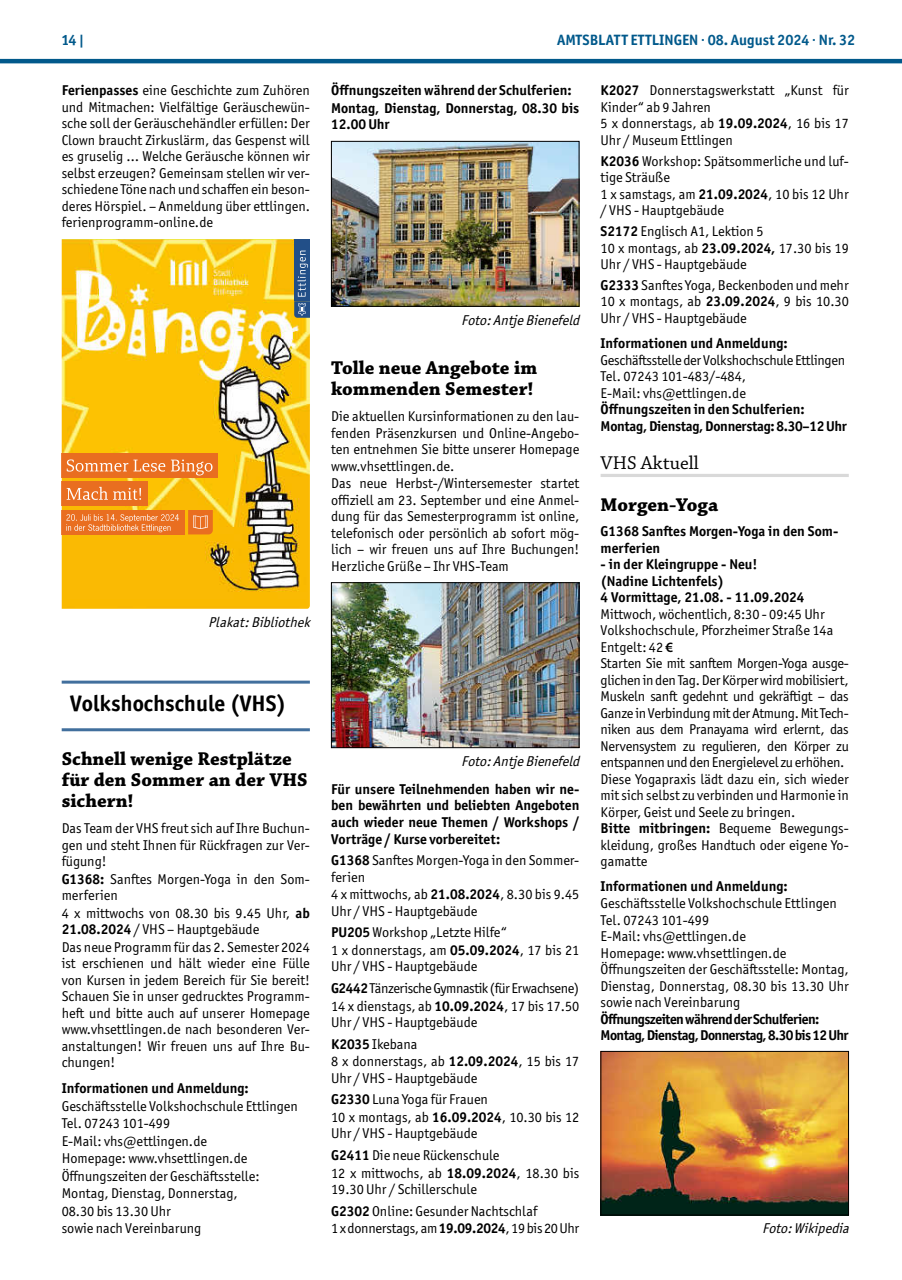
<style>
.page{position:relative;width:902px;height:1280px;background:#fff}
.page>*{position:absolute;margin:0;border:0;box-sizing:border-box;transform-origin:0 0}
.t1{font:700 22.5px "Officina Sans ITC Pro";color:#000}
.t2{font:700 19.5px/21px "Chaparral Pro";color:#000}
.t3{font:19.5px "Chaparral Pro";color:#000}
.t4{font:700 15px "Officina Sans ITC Pro";color:#01598b}
.t5{font:14.25px/16.5px "Officina Sans ITC Pro";color:#000}
.t6{font:700 14.25px/16.5px "Officina Sans ITC Pro";color:#000}
.t7{font:14.25px/16.5px "Officina Sans ITC Pro";letter-spacing:-.02em;color:#000}
.t8{font:700 14.25px/16.5px "Officina Sans ITC Pro";letter-spacing:-.04em;color:#000}
.t9{font:italic 14.25px "Officina Sans ITC Pro";color:#000}
.s1{font-weight:700}
.s2{font-family:"Myriad Pro";font-weight:600}
</style>
<div class="page">
<hr style="left:0;top:59px;width:901px;height:4px;background:#01598b">
<hr style="left:62px;top:681px;width:248px;height:3px;background:#416f9d">
<hr style="left:62px;top:728px;width:248px;height:3px;background:#416f9d">
<svg style="left:62px;top:239px;width:248px;height:370px;background:#ecb933"></svg>
<img style="left:333px;top:143px;width:244px;height:162px">
<div style="left:331px;top:141px;width:248px;height:166px;border:1px solid #000"></div>
<img style="left:333px;top:584px;width:244px;height:162px">
<div style="left:331px;top:582px;width:248px;height:166px;border:1px solid #000"></div>
<hr style="left:600px;top:474px;width:248px;height:3px;background:#d9d9d9">
<img style="left:602px;top:1053px;width:244px;height:160px">
<div style="left:600px;top:1051px;width:248px;height:164px;border:1px solid #000"></div>
<p class="t4" style="left:62px;top:31px;width:24px">14 |</p>
<p class="t4" style="left:557px;top:31px;width:299px">AMTSBLATT ETTLINGEN · 08. August 2024 · Nr. 32</p>
<p class="t5" style="left:62px;top:82px;width:250px;text-align:justify"><span class="s1">Ferienpasses</span> eine Geschichte zum Zuhören und Mitmachen: Vielfältige Geräuschewün&shy;sche soll der Geräuschehändler erfüllen: Der Clown braucht Zirkuslärm, das Gespenst will es gruselig … Welche Geräusche können wir selbst erzeugen? Gemeinsam stellen wir ver&shy;schiedene Töne nach und schaffen ein beson&shy;deres Hörspiel. – Anmeldung über ettlingen. ferienprogramm-online.de</p>
<p class="t6" style="left:331px;top:82px;width:250px;line-height:17px">Öffnungszeiten während der Schulferien:<br>Montag, Dienstag, Donnerstag, 08.30 bis<br>12.00 Uhr</p>
<p class="t5" style="left:600px;top:82px;width:250px"><span class="s1">K2027</span> Donnerstagswerkstatt „Kunst für<br>Kinder“ ab 9 Jahren<br>5 x donnerstags, ab <span class="s1">19.09.2024</span>, 16 bis 17<br>Uhr / Museum Ettlingen</p>
<p class="t5" style="left:600px;top:153px;width:250px"><span class="s1">K2036</span> Workshop: Spätsommerliche und luf&shy;tige Sträuße<br>1 x samstags, am <span class="s1">21.09.2024</span>, 10 bis 12 Uhr / VHS - Hauptgebäude</p>
<p class="t5" style="left:600px;top:223px;width:250px"><span class="s1">S2172</span> Englisch A1, Lektion 5<br>10 x montags, ab <span class="s1">23.09.2024,</span> 17.30 bis 19<br>Uhr / VHS - Hauptgebäude</p>
<p class="t5" style="left:600px;top:277px;width:250px;text-align:justify"><span class="s1">G2333</span> Sanftes Yoga, Beckenboden und mehr 10 x montags, ab <span class="s1">23.09.2024</span>, 9 bis 10.30<br>Uhr / VHS - Hauptgebäude</p>
<p class="t6" style="left:600px;top:335px;width:188px">Informationen und Anmeldung:</p>
<p class="t7" style="left:600px;top:351px;width:246px">Geschäftsstelle der Volkshochschule Ettlingen<br>Tel. 07243 101-483/-484,<br>E-Mail: vhs@ettlingen.de</p>
<p class="t6" style="left:600px;top:401px;width:248px">Öffnungszeiten in den Schulferien:<br>Montag, Dienstag, Donnerstag: 8.30–12 Uhr</p>
<h2 class="t3" style="left:600px;top:452px;width:100px">VHS Aktuell</h2>
<h2 class="t2" style="left:600px;top:495px;width:119px">Morgen-Yoga</h2>
<p class="t6" style="left:600px;top:523px;width:239px">G1368 Sanftes Morgen-Yoga in den Som&shy;merferien</p>
<p class="t6" style="left:600px;top:556px;width:205px">- in der Kleingruppe - Neu! (Nadine Lichtenfels)<br>4 Vormittage, 21.08. - 11.09.2024</p>
<p class="t5" style="left:600px;top:606px;width:250px">Mittwoch, wöchentlich, 8:30 - 09:45 Uhr Volkshochschule, Pforzheimer Straße 14a Entgelt: 42 <span class="s2">€<br></span>Starten Sie mit sanftem Morgen-Yoga ausge&shy;glichen in den Tag. Der Körper wird mobilisiert, Muskeln sanft gedehnt und gekräftigt – das Ganze in Verbindung mit der Atmung. Mit Tech&shy;niken aus dem Pranayama wird erlernt, das Nervensystem zu regulieren, den Körper zu entspannen und den Energielevel zu erhöhen.<br>Diese Yogapraxis lädt dazu ein, sich wieder mit sich selbst zu verbinden und Harmonie in Körper, Geist und Seele zu bringen.<br><span class="s1">Bitte mitbringen:</span> Bequeme Bewegungs&shy;kleidung, großes Handtuch oder eigene Yo&shy;gamatte</p>
<p class="t6" style="left:600px;top:878px;width:188px">Informationen und Anmeldung:</p>
<p class="t5" style="left:600px;top:895px;width:250px">Geschäftsstelle Volkshochschule Ettlingen Tel. 07243 101-499<br>E-Mail: vhs@ettlingen.de<br>Homepage: www.vhsettlingen.de Öffnungszeiten der Geschäftsstelle: Montag, Dienstag, Donnerstag, 08.30 bis 13.30 Uhr sowie nach Vereinbarung</p>
<p class="t8" style="left:600px;top:1010px;width:249px">Öffnungszeiten während der Schulferien:<br>Montag, Dienstag, Donnerstag, 8.30 bis 12 Uhr</p>
<p class="t9" style="left:461px;top:311px;width:123px">Foto:AntjeBienefeld</p>
<h2 class="t2" style="left:331px;top:358px;width:207px">Tolle neue Angebote im kommenden Semester!</h2>
<p class="t5" style="left:331px;top:408px;width:250px">Die aktuellen Kursinformationen zu den lau&shy;fenden Präsenzkursen und Online-Angebo&shy;ten entnehmen Sie bitte unserer Homepage www.vhsettlingen.de.<br>Das neue Herbst-/Wintersemester startet offiziell am 23. September und eine Anmel&shy;dung für das Semesterprogramm ist online, telefonisch oder persönlich ab sofort mög&shy;lich – wir freuen uns auf Ihre Buchungen!<br>Herzliche Grüße – Ihr VHS-Team</p>
<p class="t9" style="left:208px;top:613px;width:107px">Plakat:Bibliothek</p>
<h1 class="t1" style="left:70px;top:690px;width:218px">Volkshochschule (VHS)</h1>
<h2 class="t2" style="left:62px;top:749px;width:247px">Schnell wenige Restplätze für den Sommer an der VHS sichern!</h2>
<p class="t5" style="left:62px;top:820px;width:250px">Das Team der VHS freut sich auf Ihre Buchun&shy;gen und steht Ihnen für Rückfragen zur Ver&shy;fügung!<br><span class="s1">G1368:</span> Sanftes Morgen-Yoga in den Som&shy;merferien<br>4 x mittwochs von 08.30 bis 9.45 Uhr, <span class="s1">ab 21.08.2024</span> / VHS – Hauptgebäude<br>Das neue Programm für das 2. Semester 2024 ist erschienen und hält wieder eine Fülle von Kursen in jedem Bereich für Sie bereit!<br>Schauen Sie in unser gedrucktes Programm&shy;heft und bitte auch auf unserer Homepage www.vhsettlingen.de nach besonderen Ver&shy;anstaltungen! Wir freuen uns auf Ihre Bu&shy;chungen!</p>
<p class="t6" style="left:62px;top:1080px;width:188px">Informationen und Anmeldung:</p>
<p class="t5" style="left:62px;top:1097px;width:238px;line-height:17.5px">Geschäftsstelle Volkshochschule Ettlingen<br>Tel. 07243 101-499<br>E-Mail: vhs@ettlingen.de<br>Homepage: www.vhsettlingen.de<br>Öffnungszeiten der Geschäftsstelle:<br>Montag, Dienstag, Donnerstag,<br>08.30 bis 13.30 Uhr<br>sowie nach Vereinbarung</p>
<p class="t9" style="left:461px;top:753px;width:123px">Foto:AntjeBienefeld</p>
<p class="t6" style="left:331px;top:781px;width:250px;text-align:justify">Für unsere Teilnehmenden haben wir ne&shy;ben bewährten und beliebten Angeboten auch wieder neue Themen / Workshops / Vorträge / Kurse vorbereitet:</p>
<p class="t5" style="left:331px;top:852px;width:250px"><span class="s1">G1368</span> Sanftes Morgen-Yoga in den Sommer&shy;ferien<br>4 x mittwochs, ab <span class="s1">21.08.2024</span>, 8.30 bis 9.45<br>Uhr / VHS - Hauptgebäude</p>
<p class="t5" style="left:331px;top:924px;width:250px;line-height:17px"><span class="s1">PU205</span> Workshop „Letzte Hilfe“<br>1 x donnerstags, am <span class="s1">05.09.2024</span>, 17 bis 21<br>Uhr / VHS - Hauptgebäude</p>
<p class="t5" style="left:331px;top:980px;width:250px;line-height:17px;text-align:justify"><span class="s1">G2442</span> Tänzerische Gymnastik (für Erwachsene)<br>14 x dienstags, ab <span class="s1">10.09.2024</span>, 17 bis 17.50<br>Uhr / VHS - Hauptgebäude</p>
<p class="t5" style="left:331px;top:1035px;width:250px;line-height:17px"><span class="s1">K2035</span> Ikebana<br>8 x donnerstags, ab <span class="s1">12.09.2024</span>, 15 bis 17<br>Uhr / VHS - Hauptgebäude</p>
<p class="t5" style="left:331px;top:1091px;width:250px;line-height:17px"><span class="s1">G2330</span> Luna Yoga für Frauen<br>10 x montags, ab <span class="s1">16.09.2024</span>, 10.30 bis 12<br>Uhr / VHS - Hauptgebäude</p>
<p class="t5" style="left:331px;top:1147px;width:250px;line-height:17px"><span class="s1">G2411</span> Die neue Rückenschule<br>12 x mittwochs, ab <span class="s1">18.09.2024</span>, 18.30 bis<br>19.30 Uhr / Schillerschule</p>
<p class="t5" style="left:331px;top:1202px;width:250px;line-height:17.4px"><span class="s1">G2302</span> Online: Gesunder Nachtschlaf<br>1 x donnerstags, am <span class="s1">19.09.2024</span>, 19 bis 20 Uhr</p>
<p class="t9" style="left:762px;top:1220px;width:92px">Foto:Wikipedia</p>
</div>
